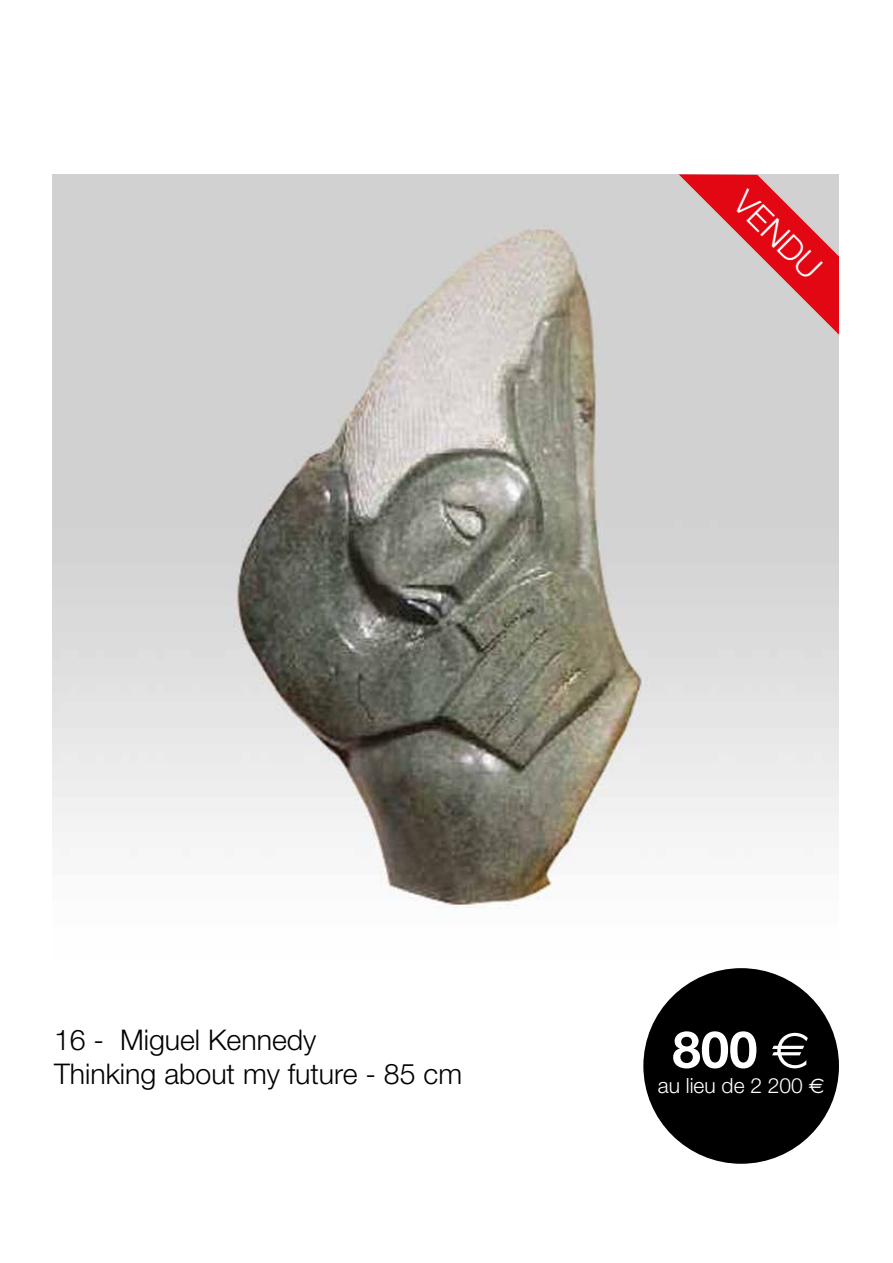
<style>
.page{position:relative;width:893px;height:1263px;background:#fff}
.page>*{position:absolute;margin:0;border:0;box-sizing:border-box;transform-origin:0 0}
.t1{font:700 51px "Helvetica Neue";color:#fff}
.t2{font:300 33.3px "Helvetica Neue";color:#fff}
.t3{font:300 28.5px/34.2px "Helvetica Neue";color:#000}
.t4{font:300 21px "Helvetica Neue";color:#fff}
.s1{font-family:"Euro Sans";font-weight:400}
</style>
<div class="page">
<img style="left:53px;top:174px;width:786px;height:735px">
<div style="left:643px;top:968px;width:196px;height:196px;background:#000;border-radius:50%"></div>
<svg style="left:679px;top:174px;width:160px;height:161px;background:#d7868b"></svg>
<p class="t2" style="left:753px;top:182px;width:110px;rotate:45deg">VENDU</p>
<p class="t3" style="left:54px;top:1022px;width:410px">16 - Miguel Kennedy<br>Thinking about my future - 85 cm</p>
<h1 class="t1" style="left:672px;top:1018px;width:139px">800 <span class="s1">€</span></h1>
<p class="t4" style="left:658px;top:1073px;width:168px">au lieu de 2 200 <span class="s1">€</span></p>
</div>
